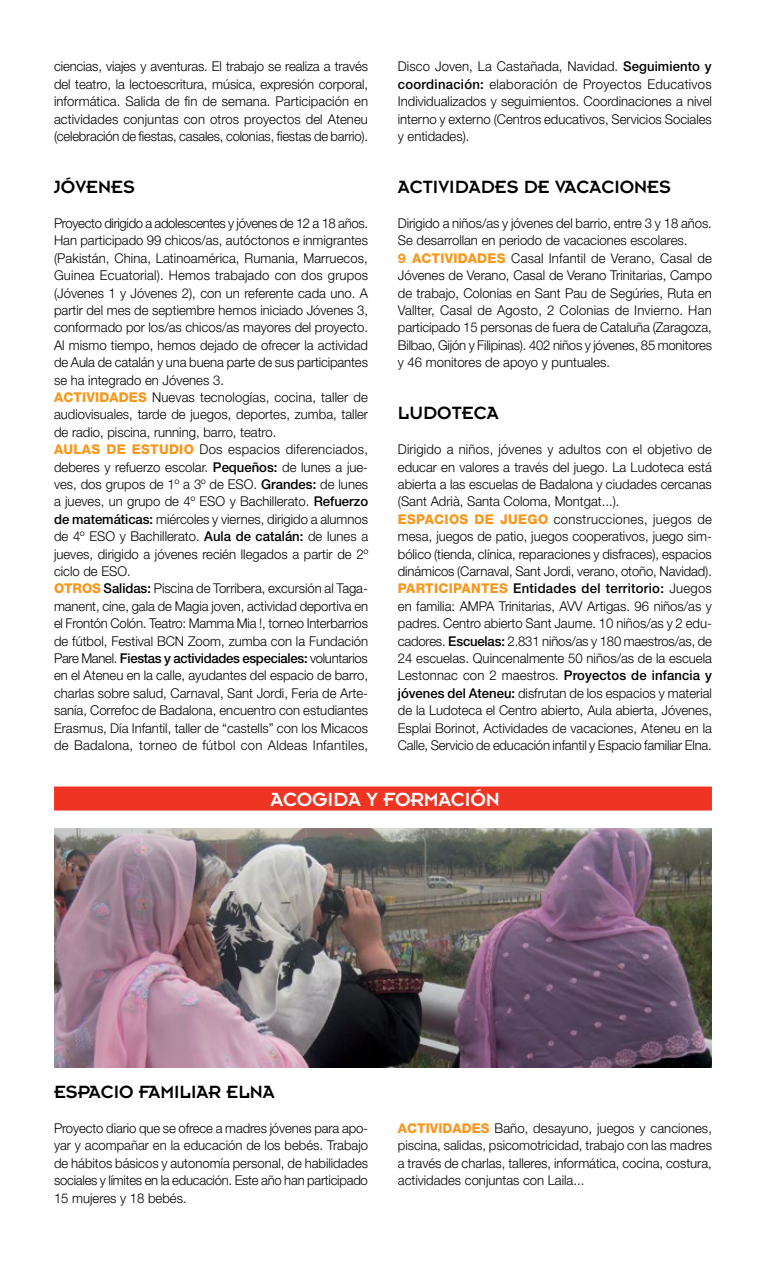
<style>
.page{position:relative;width:766px;height:1263px;background:#fff}
.page>*{position:absolute;margin:0;border:0;box-sizing:border-box;transform-origin:0 0}
.t1{font:21px "Insignia";letter-spacing:-.01em;color:#fff}
.t2{font:19.5px "Insignia";color:#000}
.t3{font:300 13.5px/17.4px "Helvetica Neue";color:#000;text-align:justify}
.s1{font-weight:800;color:#f8971d}
.s2{font-weight:500}
</style>
<div class="page">
<img style="left:54px;top:828px;width:657px;height:239px">
<div style="left:54px;top:786px;width:657px;height:24px;background:#ee3524"></div>
<p class="t3" style="left:54px;top:58px;width:315px">ciencias, viajes y aventuras. El trabajo se realiza a través del teatro, la lectoescritura, música, expresión corporal, informática. Salida de fin de semana. Participación en actividades conjuntas con otros proyectos del Ateneu (celebración de fiestas, casales, colonias, fiestas de barrio).</p>
<h2 class="t2" style="left:54px;top:177px;width:21px">JÓVENE</h2>
<h2 class="t2" style="left:123px;top:177px;width:13px">S</h2>
<p class="t3" style="left:54px;top:214px;width:315px;text-align:left">Proyecto dirigido a adolescentes y jóvenes de 12 a 18 años.<br>Han participado 99 chicos/as, autóctonos e inmigrantes (Pakistán, China, Latinoamérica, Rumania, Marruecos, Guinea Ecuatorial). Hemos trabajado con dos grupos (Jóvenes 1 y Jóvenes 2), con un referente cada uno. A partir del mes de septiembre hemos iniciado Jóvenes 3, conformado por los/as chicos/as mayores del proyecto.<br>Al mismo tiempo, hemos dejado de ofrecer la actividad de Aula de catalán y una buena parte de sus participantes se ha integrado en Jóvenes 3.<br><span class="s1">ACTIVIDADES</span> Nuevas tecnologías, cocina, taller de audiovisuales, tarde de juegos, deportes, zumba, taller de radio, piscina, running, barro, teatro.<br><span class="s1">AULAS DE ESTUDIO</span> Dos espacios diferenciados, deberes y refuerzo escolar. <span class="s2">Pequeños:</span> de lunes a jue&shy;ves, dos grupos de 1º a 3º de ESO. <span class="s2">Grandes:</span> de lunes a jueves, un grupo de 4º ESO y Bachillerato. <span class="s2">Refuerzo de matemáticas:</span> miércoles y viernes, dirigido a alumnos de 4º ESO y Bachillerato. <span class="s2">Aula de catalán:</span> de lunes a jueves, dirigido a jóvenes recién llegados a partir de 2º ciclo de ESO.<br><span class="s1">OTROS</span> <span class="s2">Salidas:</span> Piscina de Torribera, excursión al Taga&shy;manent, cine, gala de Magia joven, actividad deportiva en el Frontón Colón. Teatro: Mamma Mia !, torneo Interbarrios de fútbol, Festival BCN Zoom, zumba con la Fundación Pare Manel. <span class="s2">Fiestas y actividades especiales:</span> voluntarios en el Ateneu en la calle, ayudantes del espacio de barro, charlas sobre salud, Carnaval, Sant Jordi, Feria de Arte&shy;sanía, Correfoc de Badalona, encuentro con estudiantes Erasmus, Día Infantil, taller de “castells” con los Micacos de Badalona, torneo de fútbol con Aldeas Infantiles,</p>
<p class="t3" style="left:398px;top:58px;width:315px">Disco Joven, La Castañada, Navidad. <span class="s2">Seguimiento y coordinación:</span> elaboración de Proyectos Educativos Individualizados y seguimientos. Coordinaciones a nivel interno y externo (Centros educativos, Servicios Sociales y entidades).</p>
<h2 class="t2" style="left:398px;top:177px;width:47px">ACTIVIDADE</h2>
<h2 class="t2" style="left:506px;top:177px;width:61px">S DE VACACIONE</h2>
<h2 class="t2" style="left:659px;top:177px;width:13px">S</h2>
<p class="t3" style="left:398px;top:214px;width:315px;text-align:left">Dirigido a niños/as y jóvenes del barrio, entre 3 y 18 años.<br>Se desarrollan en periodo de vacaciones escolares.<br><span class="s1">9 ACTIVIDADES</span> Casal Infantil de Verano, Casal de Jóvenes de Verano, Casal de Verano Trinitarias, Campo de trabajo, Colonias en Sant Pau de Segúries, Ruta en Vallter, Casal de Agosto, 2 Colonias de Invierno. Han participado 15 personas de fuera de Cataluña (Zaragoza, Bilbao, Gijón y Filipinas). 402 niños y jóvenes, 85 monitores y 46 monitores de apoyo y puntuales.</p>
<h2 class="t2" style="left:398px;top:403px;width:26px">LUDO</h2>
<h2 class="t2" style="left:451px;top:403px;width:24px">TECA</h2>
<p class="t3" style="left:398px;top:440px;width:315px;text-align:left">Dirigido a niños, jóvenes y adultos con el objetivo de educar en valores a través del juego. La Ludoteca está abierta a las escuelas de Badalona y ciudades cercanas (Sant Adrià, Santa Coloma, Montgat...).<br><span class="s1">ESPACIOS DE JUEGO</span> construcciones, juegos de mesa, juegos de patio, juegos cooperativos, juego sim&shy;bólico (tienda, clínica, reparaciones y disfraces), espacios dinámicos (Carnaval, Sant Jordi, verano, otoño, Navidad).<br><span class="s1">PARTICIPANTES</span> <span class="s2">Entidades del territorio:</span> Juegos en familia: AMPA Trinitarias, AVV Artigas. 96 niños/as y padres. Centro abierto Sant Jaume. 10 niños/as y 2 edu&shy;cadores. <span class="s2">Escuelas:</span> 2.831 niños/as y 180 maestros/as, de 24 escuelas. Quincenalmente 50 niños/as de la escuela Lestonnac con 2 maestros. <span class="s2">Proyectos de infancia y jóvenes del Ateneu:</span> disfrutan de los espacios y material de la Ludoteca el Centro abierto, Aula abierta, Jóvenes, Esplai Borinot, Actividades de vacaciones, Ateneu en la Calle, Servicio de educación infantil y Espacio familiar Elna.</p>
<h1 class="t1" style="left:270px;top:788px;width:228px">ACOGIDA Y FORMACIÓN</h1>
<h2 class="t2" style="left:54px;top:1082px;width:96px">ESPACI O FAMILIAR</h2>
<h2 class="t2" style="left:226px;top:1082px;width:25px">ELNA</h2>
<p class="t3" style="left:54px;top:1119px;width:315px">Proyecto diario que se ofrece a madres jóvenes para apo&shy;yar y acompañar en la educación de los bebés. Trabajo de hábitos básicos y autonomía personal, de habilidades sociales y límites en la educación. Este año han participado 15 mujeres y 18 bebés.</p>
<p class="t3" style="left:398px;top:1119px;width:315px"><span class="s1">ACTIVIDADES</span> Baño, desayuno, juegos y canciones, piscina, salidas, psicomotricidad, trabajo con las madres a través de charlas, talleres, informática, cocina, costura, actividades conjuntas con Laila...</p>
</div>
